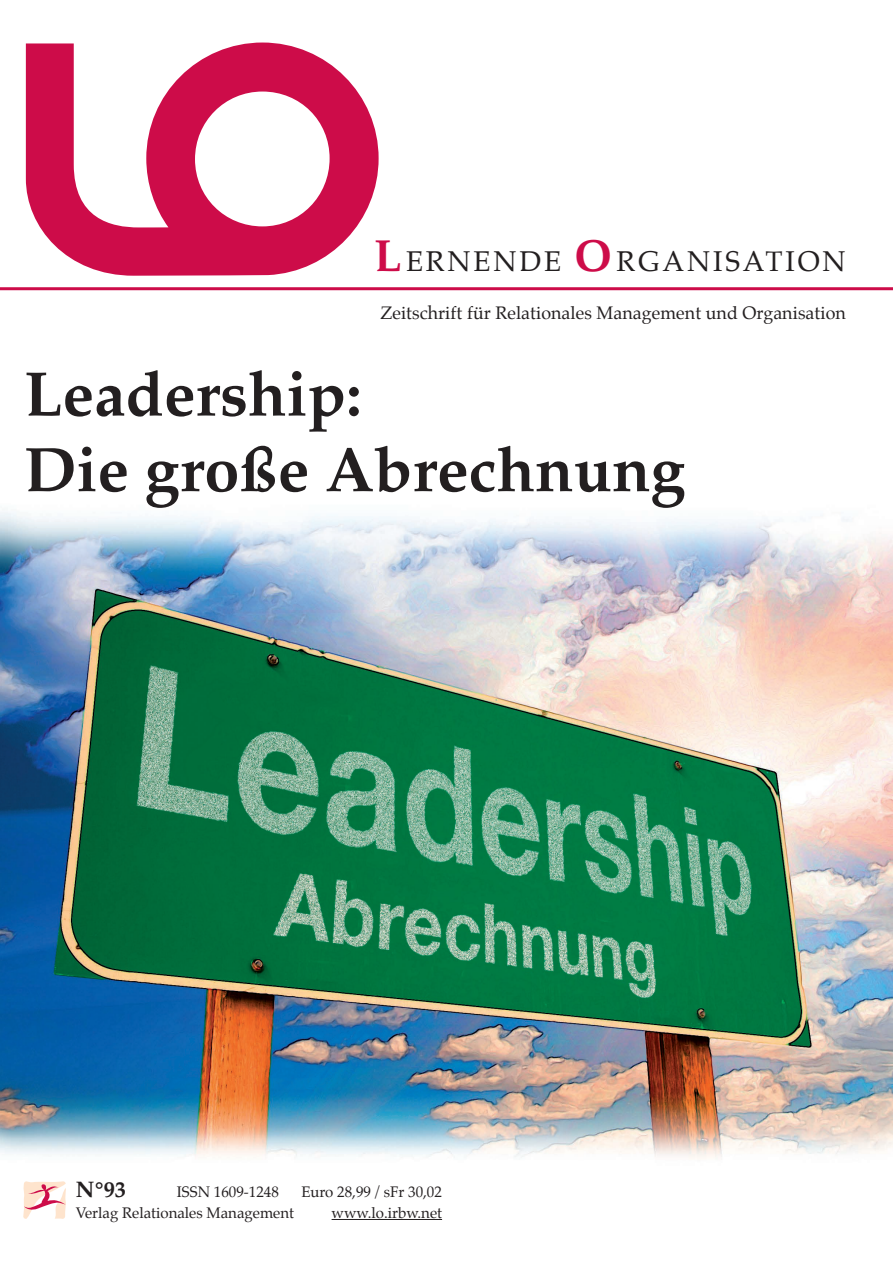
<style>
.page{position:relative;width:893px;height:1263px;background:#fff}
.page>*{position:absolute;margin:0;border:0;box-sizing:border-box;transform-origin:0 0}
.t1{font:700 63px/75.6px "Palatino";color:#231f20}
.t2{font:28.05px "Palatino";letter-spacing:.1em;color:#231f20}
.t3{font:700 22.5px "Palatino";color:#231f20}
.t4{font:17.85px "Palatino";letter-spacing:.005em;color:#231f20}
.t5{font:15px "Palatino";color:#231f20}
.s1{font-weight:700;font-size:45px;color:#cd0c49}
</style>
<div class="page">
<img style="left:0;top:512px;width:893px;height:646px">
<hr style="left:332px;top:1219px;width:110px;height:1px;background:#231f20">
<hr style="left:0;top:287px;width:893px;height:3px;background:#cd0c49">
<svg style="left:23px;top:1181px;width:43px;height:38px"></svg>
<svg style="left:26px;top:43px;width:353px;height:233px;fill:#cd0c49"></svg>
<div style="left:195px;top:92px;width:135px;height:134px;background:#fff;border-radius:50%"></div>
<h2 class="t2" style="left:374px;top:238px;width:473px"><span class="s1">L</span>ERNENDE <span class="s1">O</span>RGANISATION</h2>
<p class="t4" style="left:380px;top:298px;width:467px">Zeitschrift für Relationales Management und Organisation</p>
<h1 class="t1" style="left:24px;top:357px;width:663px">Leadership:<br>Die große Abrechnung</h1>
<h3 class="t3" style="left:76px;top:1176px;width:52px">N°93</h3>
<p class="t5" style="left:177px;top:1179px;width:104px">ISSN 1609-1248</p>
<p class="t5" style="left:301px;top:1179px;width:142px">Euro 28,99/sFr 30,02</p>
<p class="t5" style="left:76px;top:1200px;width:220px">Verlag Relationales Management</p>
<p class="t5" style="left:332px;top:1200px;width:112px">www.lo.irbw.net</p>
</div>
